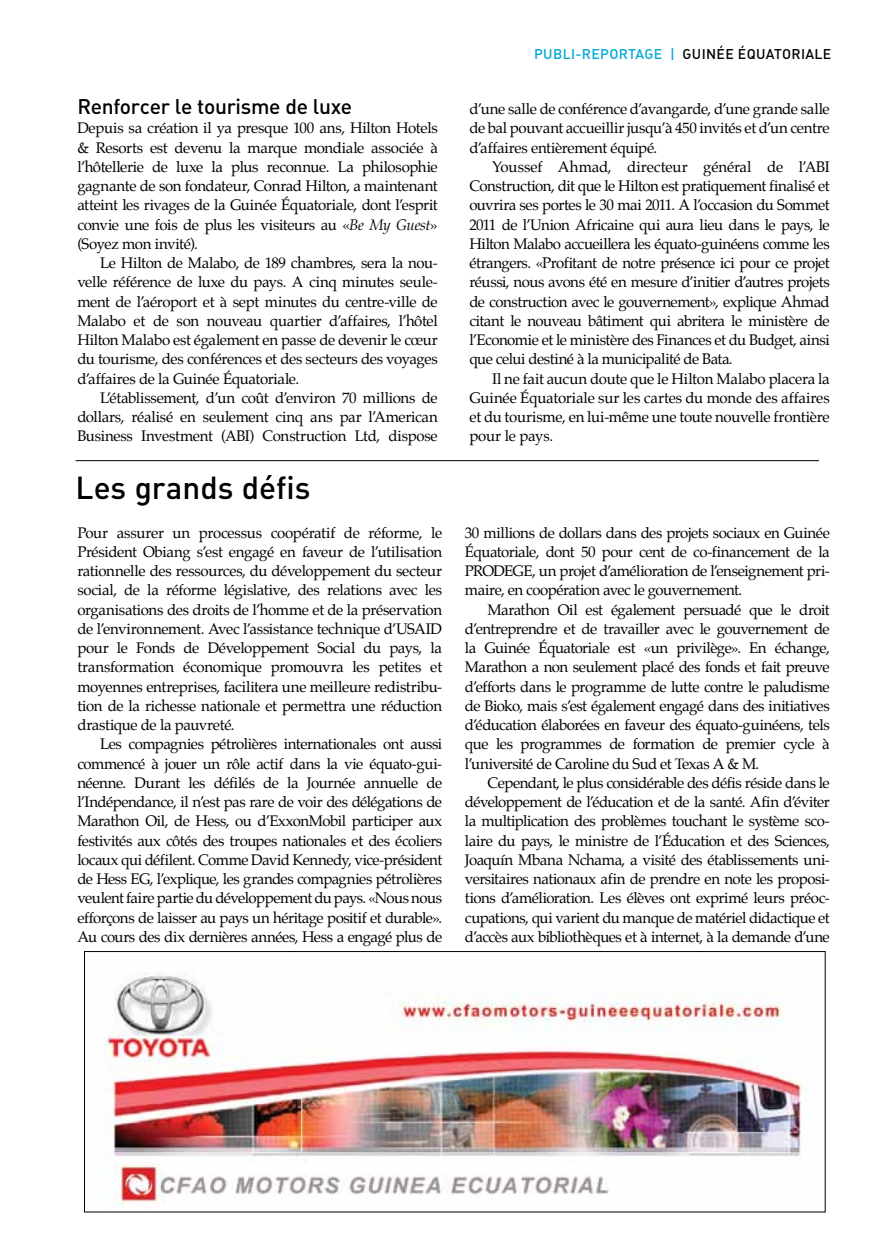
<style>
.page{position:relative;width:882px;height:1260px;background:#fff}
.page>*{position:absolute;margin:0;border:0;box-sizing:border-box;transform-origin:0 0}
.t1{font:31.5px "DIN Medium Alternate";color:#000}
.t2{font:21px "DIN Medium Alternate";letter-spacing:-.015em;color:#000}
.t3{font:15.05px/19.2px "Palatino";letter-spacing:-.025em;color:#000;text-align:justify}
.t4{font:14px "DIN Medium Alternate";letter-spacing:.025em;color:#000}
.s1{font-style:italic}
.s2{color:#00a9d2}
</style>
<div class="page">
<hr style="left:76px;top:460px;width:743px;height:1px;background:#000">
<img style="left:105px;top:973px;width:701px;height:231px">
<div style="left:84px;top:951px;width:741px;height:261px;border:1px solid #000"></div>
<h2 class="t2" style="left:77px;top:93px;width:276px">Renforcer le tourisme de luxe</h2>
<p class="t3" style="left:77px;top:119px;width:362px">Depuis sa création il ya presque 100 ans, Hilton Hotels &amp; Resorts est devenu la marque mondiale associée à l’hôtellerie de luxe la plus reconnue. La philosophie gagnante de son fondateur, Conrad Hilton, a maintenant atteint les rivages de la Guinée Équatoriale, dont l’esprit convie une fois de plus les visiteurs au «<span class="s1">Be My Guest</span>» (Soyez mon invité).</p>
<p class="t3" style="left:77px;top:253px;width:362px;text-indent:23px">Le Hilton de Malabo, de 189 chambres, sera la nou&shy;velle référence de luxe du pays. A cinq minutes seule&shy;ment de l’aéroport et à sept minutes du centre-ville de Malabo et de son nouveau quartier d’affaires, l’hôtel Hilton Malabo est également en passe de devenir le cœur du tourisme, des conférences et des secteurs des voyages d’affaires de la Guinée Équatoriale.</p>
<p class="t3" style="left:77px;top:388px;width:362px;text-indent:23px">L’établissement, d’un coût d’environ 70 millions de dollars, réalisé en seulement cinq ans par l’American Business Investment (ABI) Construction Ltd, dispose</p>
<h1 class="t1" style="left:76px;top:468px;width:237px">Les grands défis</h1>
<p class="t3" style="left:77px;top:523px;width:366px">Pour assurer un processus coopératif de réforme, le Président Obiang s’est engagé en faveur de l’utilisation rationnelle des ressources, du développement du secteur social, de la réforme législative, des relations avec les organisations des droits de l’homme et de la préservation de l’environnement. Avec l’assistance technique d’USAID pour le Fonds de Développement Social du pays, la transformation économique promouvra les petites et moyennes entreprises, facilitera une meilleure redistribu&shy;tion de la richesse nationale et permettra une réduction drastique de la pauvreté.</p>
<p class="t3" style="left:77px;top:735px;width:366px;text-indent:23px">Les compagnies pétrolières internationales ont aussi commencé à jouer un rôle actif dans la vie équato-gui&shy;néenne. Durant les défilés de la Journée annuelle de l’Indépendance, il n’est pas rare de voir des délégations de Marathon Oil, de Hess, ou d’ExxonMobil participer aux festivités aux côtés des troupes nationales et des écoliers locaux qui défilent. Comme David Kennedy, vice-président de Hess EG, l’explique, les grandes compagnies pétrolières veulent faire partie du développement du pays. «Nous nous efforçons de laisser au pays un héritage positif et durable».<br>Au cours des dix dernières années, Hess a engagé plus de</p>
<p class="t4" style="left:534px;top:45px;width:232px"><span class="s2">Publi-reportage |</span> GUI NÉE ÉQUATORIALE</p>
<p class="t3" style="left:469px;top:99px;width:362px">d’une salle de conférence d’avangarde, d’une grande salle de bal pouvant accueillir jusqu’à 450 invités et d’un centre d’affaires entièrement équipé.</p>
<p class="t3" style="left:469px;top:157px;width:362px;text-indent:23px">Youssef Ahmad, directeur général de l’ABI Construction, dit que le Hilton est pratiquement finalisé et ouvrira ses portes le 30 mai 2011. A l’occasion du Sommet 2011 de l’Union Africaine qui aura lieu dans le pays, le Hilton Malabo accueillera les équato-guinéens comme les étrangers. «Profitant de notre présence ici pour ce projet réussi, nous avons été en mesure d’initier d’autres projets de construction avec le gouvernement», explique Ahmad citant le nouveau bâtiment qui abritera le ministère de l’Economie et le ministère des Finances et du Budget, ainsi que celui destiné à la municipalité de Bata.</p>
<p class="t3" style="left:469px;top:369px;width:362px;text-indent:23px">Il ne fait aucun doute que le Hilton Malabo placera la Guinée Équatoriale sur les cartes du monde des affaires et du tourisme, en lui-même une toute nouvelle frontière pour le pays.</p>
<p class="t3" style="left:465px;top:523px;width:366px">30 millions de dollars dans des projets sociaux en Guinée Équatoriale, dont 50 pour cent de co-financement de la PRODEGE, un projet d’amélioration de l’enseignement pri&shy;maire, en coopération avec le gouvernement.</p>
<p class="t3" style="left:465px;top:600px;width:366px;text-indent:23px">Marathon Oil est également persuadé que le droit d’entreprendre et de travailler avec le gouvernement de la Guinée Équatoriale est «un privilège». En échange, Marathon a non seulement placé des fonds et fait preuve d’efforts dans le programme de lutte contre le paludisme de Bioko, mais s’est également engagé dans des initiatives d’éducation élaborées en faveur des équato-guinéens, tels que les programmes de formation de premier cycle à l’université de Caroline du Sud et Texas A &amp; M.</p>
<p class="t3" style="left:465px;top:773px;width:366px;text-indent:23px">Cependant, le plus considérable des défis réside dans le développement de l’éducation et de la santé. Afin d’éviter la multiplication des problèmes touchant le système sco&shy;laire du pays, le ministre de l’Éducation et des Sciences, Joaquín Mbana Nchama, a visité des établissements uni&shy;versitaires nationaux afin de prendre en note les proposi&shy;tions d’amélioration. Les élèves ont exprimé leurs préoc&shy;cupations, qui varient du manque de matériel didactique et d’accès aux bibliothèques et à internet, à la demande d’une</p>
</div>
